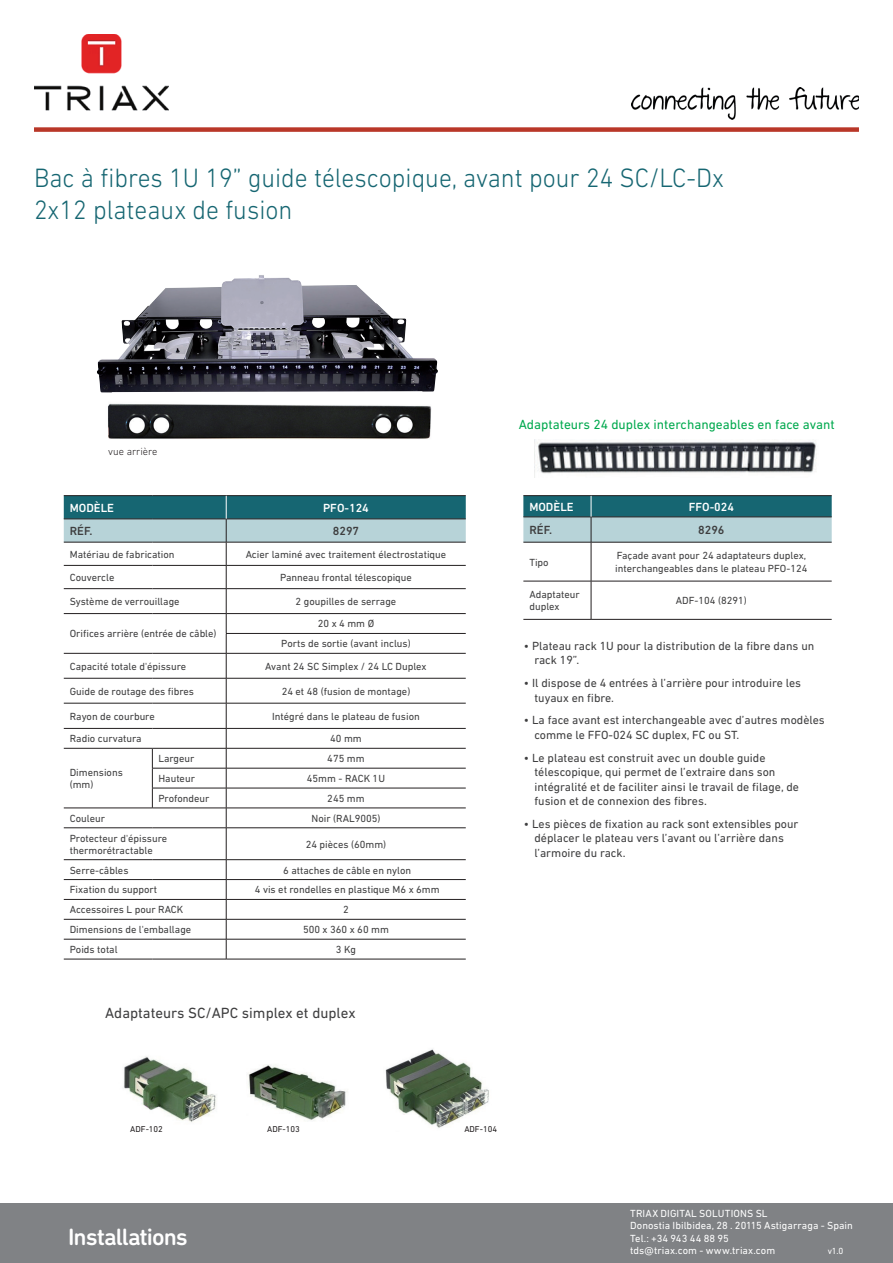
<style>
.page{position:relative;width:893px;height:1263px;background:#fff}
.page>*{position:absolute;margin:0;border:0;box-sizing:border-box;transform-origin:0 0}
.t1{font:300 27px/32.2px "DIN Next LT Pro";color:#166672;scale:.95 1}
.t2{font:500 24px "DIN Next Rounded LT Pro";letter-spacing:-.035em;color:#fff}
.t3{font:15px "DIN Next LT Pro";color:#3e3e3f}
.t4{font:13.5px "DIN Next LT Pro";color:#00a94e}
.t5{font:12px/14.4px "DIN Next LT Pro";color:#3e3e3f}
.t6{font:500 12px "DIN Next LT Pro";color:#fff}
.t7{font:500 12px "DIN Next LT Pro";color:#3e3e3f}
.t8{font:10.5px/12px "DIN Next LT Pro";color:#3e3e3f}
.t9{font:10.5px/12.6px "DIN Next LT Pro";letter-spacing:.005em;color:#fff}
.t10{font:300 10.5px "DIN Next LT Pro";color:#231f20}
.t11{font:9px "DIN Next LT Pro";color:#fff}
.t12{font:8.7px "DIN Next LT Pro";color:#231f20}
</style>
<div class="page">
<div style="left:0;top:1203px;width:893px;height:60px;background:#808285"></div>
<img style="left:101px;top:392px;width:331px;height:47px">
<hr style="left:64px;top:495px;width:88px;height:1px;background:#231f20">
<hr style="left:152px;top:495px;width:74px;height:1px;background:#231f20">
<hr style="left:226px;top:495px;width:240px;height:1px;background:#231f20">
<hr style="left:64px;top:827px;width:88px;height:1px;background:#231f20">
<hr style="left:152px;top:827px;width:74px;height:1px;background:#231f20">
<hr style="left:226px;top:827px;width:240px;height:1px;background:#231f20">
<hr style="left:226px;top:828px;width:1px;height:31px;background:#231f20">
<hr style="left:64px;top:859px;width:88px;height:1px;background:#231f20">
<hr style="left:152px;top:859px;width:74px;height:1px;background:#231f20">
<hr style="left:226px;top:859px;width:240px;height:1px;background:#231f20">
<hr style="left:64px;top:879px;width:88px;height:1px;background:#231f20">
<hr style="left:152px;top:879px;width:74px;height:1px;background:#231f20">
<hr style="left:226px;top:879px;width:240px;height:1px;background:#231f20">
<hr style="left:64px;top:899px;width:88px;height:1px;background:#231f20">
<hr style="left:152px;top:899px;width:74px;height:1px;background:#231f20">
<hr style="left:226px;top:899px;width:240px;height:1px;background:#231f20">
<hr style="left:64px;top:919px;width:88px;height:1px;background:#231f20">
<hr style="left:152px;top:919px;width:74px;height:1px;background:#231f20">
<hr style="left:226px;top:919px;width:240px;height:1px;background:#231f20">
<hr style="left:64px;top:939px;width:88px;height:1px;background:#231f20">
<hr style="left:152px;top:939px;width:74px;height:1px;background:#231f20">
<hr style="left:226px;top:939px;width:240px;height:1px;background:#231f20">
<svg style="left:226px;top:860px;width:1px;height:99px"></svg>
<hr style="left:64px;top:959px;width:88px;height:1px;background:#231f20">
<hr style="left:152px;top:959px;width:74px;height:1px;background:#231f20">
<hr style="left:226px;top:959px;width:240px;height:1px;background:#231f20">
<svg style="left:64px;top:496px;width:402px;height:331px"></svg>
<img style="left:97px;top:275px;width:341px;height:117px">
<img style="left:537px;top:441px;width:280px;height:33px">
<hr style="left:523px;top:495px;width:68px;height:1px;background:#231f20">
<hr style="left:591px;top:495px;width:241px;height:1px;background:#231f20">
<hr style="left:523px;top:542px;width:68px;height:1px;background:#231f20">
<hr style="left:591px;top:542px;width:241px;height:1px;background:#231f20">
<hr style="left:591px;top:542px;width:1px;height:39px;background:#231f20">
<hr style="left:523px;top:581px;width:68px;height:1px;background:#231f20">
<hr style="left:591px;top:581px;width:241px;height:1px;background:#231f20">
<hr style="left:591px;top:581px;width:1px;height:38px;background:#231f20">
<hr style="left:523px;top:619px;width:68px;height:1px;background:#231f20">
<hr style="left:591px;top:619px;width:241px;height:1px;background:#231f20">
<svg style="left:523px;top:496px;width:309px;height:46px;background:#6c9da5"></svg>
<img style="left:123px;top:1056px;width:93px;height:66px">
<img style="left:385px;top:1049px;width:104px;height:79px">
<img style="left:248px;top:1064px;width:99px;height:56px">
<img style="left:632px;top:88px;width:227px;height:31px">
<img style="left:34px;top:34px;width:134px;height:77px">
<div style="left:34px;top:127px;width:825px;height:5px;background:#b93728"></div>
<h1 class="t1" style="left:34px;top:161px;width:728px">Bac à fibres 1U 19” guide télescopique, avant pour 24 SC/LC-Dx<br>2x12 plateaux de fusion</h1>
<p class="t10" style="left:108px;top:446px;width:51px">vue arrière</p>
<p class="t6" style="left:70px;top:501px;width:46px">MODÈLE</p>
<p class="t6" style="left:323px;top:501px;width:47px">PFO-124</p>
<p class="t7" style="left:70px;top:524px;width:24px">RÉF.</p>
<p class="t7" style="left:333px;top:524px;width:28px">8297</p>
<p class="t8" style="left:70px;top:548px;width:106px">Matériau de fabrication</p>
<p class="t8" style="left:246px;top:548px;width:202px">Acier laminé avec traitement électrostatique</p>
<p class="t8" style="left:70px;top:571px;width:46px">Couvercle</p>
<p class="t8" style="left:280px;top:571px;width:133px">Panneau frontal télescopique</p>
<p class="t8" style="left:70px;top:595px;width:111px">Système de verrouillage</p>
<p class="t8" style="left:296px;top:595px;width:102px">2 goupilles de serrage</p>
<p class="t8" style="left:70px;top:628px;width:148px">Orifices arrière (entrée de câble)</p>
<p class="t8" style="left:281px;top:614px;width:131px;line-height:20px;text-align:center">20 x 4 mm Ø<br>Ports de sortie (avant inclus)</p>
<p class="t8" style="left:70px;top:660px;width:118px">Capacité totale d'épissure</p>
<p class="t8" style="left:265px;top:660px;width:163px">Avant 24 SC Simplex / 24 LC Duplex</p>
<p class="t8" style="left:70px;top:685px;width:126px">Guide de routage des fibres</p>
<p class="t8" style="left:282px;top:685px;width:130px">24 et 48 (fusion de montage)</p>
<p class="t8" style="left:70px;top:710px;width:87px">Rayon de courbure</p>
<p class="t8" style="left:272px;top:710px;width:149px">Intégré dans le plateau de fusion</p>
<p class="t8" style="left:70px;top:733px;width:73px">Radio curvatura</p>
<p class="t8" style="left:330px;top:733px;width:33px">40 mm</p>
<p class="t8" style="left:70px;top:766px;width:55px">Dimensions (mm)</p>
<p class="t8" style="left:158px;top:752px;width:38px">Largeur</p>
<p class="t8" style="left:327px;top:752px;width:39px">475 mm</p>
<p class="t8" style="left:158px;top:772px;width:38px">Hauteur</p>
<p class="t8" style="left:307px;top:772px;width:80px">45mm - RACK 1U</p>
<p class="t8" style="left:158px;top:792px;width:53px">Profondeur</p>
<p class="t8" style="left:327px;top:792px;width:39px">245 mm</p>
<p class="t8" style="left:70px;top:812px;width:37px">Couleur</p>
<p class="t8" style="left:311px;top:812px;width:70px">Noir (RAL9005)</p>
<p class="t8" style="left:70px;top:832px;width:99px">Protecteur d'épissure thermorétractable</p>
<p class="t8" style="left:306px;top:838px;width:82px">24 pièces (60mm)</p>
<p class="t8" style="left:70px;top:864px;width:60px">Serre-câbles</p>
<p class="t8" style="left:283px;top:864px;width:130px">6 attaches de câble en nylon</p>
<p class="t8" style="left:70px;top:884px;width:89px">Fixation du support</p>
<p class="t8" style="left:255px;top:884px;width:186px">4 vis et rondelles en plastique M6 x 6mm</p>
<p class="t8" style="left:70px;top:904px;width:115px">Accessoires L pour RACK</p>
<p class="t8" style="left:343px;top:904px;width:7px">2</p>
<p class="t8" style="left:70px;top:923px;width:123px">Dimensions de l'emballage</p>
<p class="t8" style="left:303px;top:923px;width:87px">500 x 360 x 60 mm</p>
<p class="t8" style="left:70px;top:943px;width:49px">Poids total</p>
<p class="t8" style="left:336px;top:943px;width:22px">3 Kg</p>
<h3 class="t3" style="left:105px;top:1004px;width:252px">Adaptateurs SC/APC simplex et duplex</h3>
<p class="t4" style="left:519px;top:417px;width:317px">Adaptateurs 24 duplex interchangeables en face avant</p>
<p class="t6" style="left:529px;top:500px;width:46px">MODÈLE</p>
<p class="t6" style="left:689px;top:500px;width:47px">FFO-024</p>
<p class="t7" style="left:529px;top:523px;width:24px">RÉF.</p>
<p class="t7" style="left:698px;top:523px;width:28px">8296</p>
<p class="t8" style="left:529px;top:556px;width:21px">Tipo</p>
<p class="t8" style="left:615px;top:549px;width:194px;line-height:12.6px">Façade avant pour 24 adaptateurs duplex, interchangeables dans le plateau PFO-124</p>
<p class="t8" style="left:529px;top:588px;width:52px;line-height:12.6px">Adaptateur duplex</p>
<p class="t8" style="left:676px;top:594px;width:73px">ADF-104 (8291)</p>
<p class="t5" style="left:534px;top:638px;width:281px;text-indent:-10px">• Plateau rack 1U pour la distribution de la fibre dans un rack 19”.</p>
<p class="t5" style="left:534px;top:676px;width:268px;text-indent:-10px">• Il dispose de 4 entrées à l’arrière pour introduire les tuyaux en fibre.</p>
<p class="t5" style="left:534px;top:713px;width:292px;text-indent:-10px">• La face avant est interchangeable avec d’autres modèles comme le FFO-024 SC duplex, FC ou ST.</p>
<p class="t5" style="left:534px;top:750px;width:266px;text-indent:-10px">• Le plateau est construit avec un double guide télescopique, qui permet de l’extraire dans son intégralité et de faciliter ainsi le travail de filage, de fusion et de connexion des fibres.</p>
<p class="t5" style="left:534px;top:816px;width:265px;text-indent:-10px">• Les pièces de fixation au rack sont extensibles pour déplacer le plateau vers l’avant ou l’arrière dans l’armoire du rack.</p>
<p class="t12" style="left:130px;top:1124px;width:34px">ADF-102</p>
<p class="t12" style="left:267px;top:1124px;width:34px">ADF-103</p>
<p class="t12" style="left:464px;top:1124px;width:34px">ADF-104</p>
<h2 class="t2" style="left:68px;top:1223px;width:121px">Installations</h2>
<p class="t9" style="left:630px;top:1207px;width:224px">TRIAX DIGITAL SOLUTIONS SL<br>Donostia Ibilbidea, 28 . 20115 Astigarraga - Spain<br>Tel.: +34 943 44 88 95<br>tds@triax.com - www.triax.com</p>
<p class="t11" style="left:828px;top:1246px;width:17px">v1.0</p>
</div>
